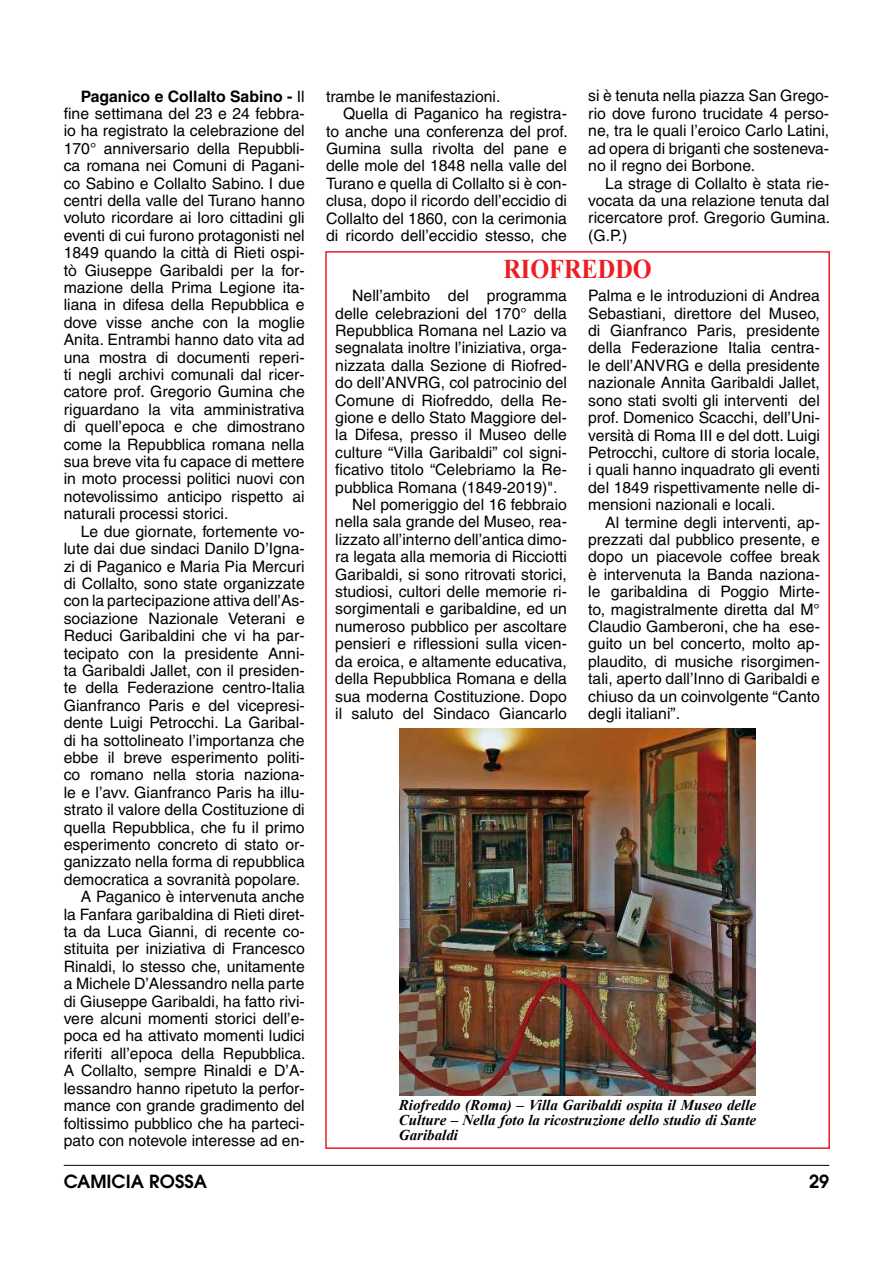
<style>
.page{position:relative;width:893px;height:1263px;background:#fff}
.page>*{position:absolute;margin:0;border:0;box-sizing:border-box;transform-origin:0 0}
.t1{font:700 27px "Times New Roman";color:#ed1d24;scale:.9 1}
.t2{font:600 18px "Avant Garde";color:#000}
.t3{font:15.75px/17.4px "Helvetica";color:#000;text-align:justify}
.t4{font:italic 700 15px/15px "Times New Roman";color:#000;text-align:justify}
.s1{font-weight:700}
</style>
<div class="page">
<hr style="left:64px;top:1165px;width:765px;height:1px;background:#000">
<img style="left:399px;top:729px;width:357px;height:367px">
<p class="t3" style="left:64px;top:87px;width:242px;text-indent:17px"><span class="s1">Paganico e Collalto Sabino -</span> Il fine settimana del 23 e 24 febbra&shy;io ha registrato la celebrazione del 170° anniversario della Repubbli&shy;ca romana nei Comuni di Pagani&shy;co Sabino e Collalto Sabino. I due centri della valle del Turano hanno voluto ricordare ai loro cittadini gli eventi di cui furono protagonisti nel 1849 quando la città di Rieti ospi&shy;tò Giuseppe Garibaldi per la for&shy;mazione della Prima Legione ita&shy;liana in difesa della Repubblica e dove visse anche con la moglie Anita. Entrambi hanno dato vita ad una mostra di documenti reperi&shy;ti negli archivi comunali dal ricer&shy;catore prof. Gregorio Gumina che riguardano la vita amministrativa di quell’epoca e che dimostrano come la Repubblica romana nella sua breve vita fu capace di mettere in moto processi politici nuovi con notevolissimo anticipo rispetto ai naturali processi storici.</p>
<p class="t3" style="left:81px;top:522px;width:225px">Le due giornate, fortemente vo-</p>
<p class="t3" style="left:64px;top:540px;width:242px">lute dai due sindaci Danilo D’Igna-</p>
<p class="t3" style="left:64px;top:557px;width:242px">zi di Paganico e Maria Pia Mercuri</p>
<p class="t3" style="left:64px;top:575px;width:242px">di Collalto, sono state organizzate</p>
<p class="t3" style="left:64px;top:592px;width:242px">con la partecipazione attiva dell’As-</p>
<p class="t3" style="left:64px;top:609px;width:242px">sociazione Nazionale Veterani e</p>
<p class="t3" style="left:64px;top:627px;width:242px">Reduci Garibaldini che vi ha par-</p>
<p class="t3" style="left:64px;top:644px;width:242px">tecipato con la presidente Anni-</p>
<p class="t3" style="left:64px;top:662px;width:242px">ta Garibaldi Jallet, con il presiden-</p>
<p class="t3" style="left:64px;top:679px;width:242px">te della Federazione centro-Italia</p>
<p class="t3" style="left:64px;top:696px;width:242px">Gianfranco Paris e del vicepresi-</p>
<p class="t3" style="left:64px;top:714px;width:242px">dente Luigi Petrocchi. La Garibal-</p>
<p class="t3" style="left:64px;top:731px;width:242px">di ha sottolineato l’importanza che</p>
<p class="t3" style="left:64px;top:749px;width:242px">ebbe il breve esperimento politi-</p>
<p class="t3" style="left:64px;top:766px;width:242px">co romano nella storia naziona-</p>
<p class="t3" style="left:64px;top:783px;width:242px">le e l’avv. Gianfranco Paris ha illu-</p>
<p class="t3" style="left:64px;top:801px;width:242px">strato il valore della Costituzione di</p>
<p class="t3" style="left:64px;top:818px;width:242px">quella Repubblica, che fu il primo</p>
<p class="t3" style="left:64px;top:836px;width:242px">esperimento concreto di stato or-</p>
<p class="t3" style="left:64px;top:853px;width:242px">ganizzato nella forma di repubblica</p>
<p class="t3" style="left:64px;top:870px;width:238px">democratica a sovranità popolare.</p>
<p class="t3" style="left:81px;top:888px;width:225px">A Paganico è intervenuta anche</p>
<p class="t3" style="left:64px;top:905px;width:242px">la Fanfara garibaldina di Rieti diret-</p>
<p class="t3" style="left:64px;top:923px;width:242px">ta da Luca Gianni, di recente co-</p>
<p class="t3" style="left:64px;top:940px;width:242px">stituita per iniziativa di Francesco</p>
<p class="t3" style="left:64px;top:957px;width:242px">Rinaldi, lo stesso che, unitamente</p>
<p class="t3" style="left:64px;top:975px;width:242px">a Michele D’Alessandro nella parte</p>
<p class="t3" style="left:64px;top:992px;width:242px">di Giuseppe Garibaldi, ha fatto rivi-</p>
<p class="t3" style="left:64px;top:1010px;width:242px">vere alcuni momenti storici dell’e-</p>
<p class="t3" style="left:64px;top:1027px;width:242px">poca ed ha attivato momenti ludici</p>
<p class="t3" style="left:64px;top:1044px;width:243px">riferiti all’epoca della Repubblica.</p>
<p class="t3" style="left:64px;top:1062px;width:242px">A Collalto, sempre Rinaldi e D’A-</p>
<p class="t3" style="left:64px;top:1079px;width:242px">lessandro hanno ripetuto la perfor-</p>
<p class="t3" style="left:64px;top:1097px;width:242px">mance con grande gradimento del</p>
<p class="t3" style="left:64px;top:1114px;width:242px">foltissimo pubblico che ha parteci-</p>
<p class="t3" style="left:64px;top:1131px;width:242px">pato con notevole interesse ad en-</p>
<p class="t3" style="left:326px;top:87px;width:176px">trambe le manifestazioni.</p>
<p class="t3" style="left:343px;top:105px;width:225px">Quella di Paganico ha registra-</p>
<p class="t3" style="left:326px;top:122px;width:243px">to anche una conferenza del prof.</p>
<p class="t3" style="left:326px;top:140px;width:242px">Gumina sulla rivolta del pane e</p>
<p class="t3" style="left:326px;top:157px;width:242px">delle mole del 1848 nella valle del</p>
<p class="t3" style="left:326px;top:174px;width:242px">Turano e quella di Collalto si è con-</p>
<p class="t3" style="left:326px;top:192px;width:242px">clusa, dopo il ricordo dell’eccidio di</p>
<p class="t3" style="left:326px;top:209px;width:242px">Collalto del 1860, con la cerimonia</p>
<p class="t3" style="left:326px;top:227px;width:242px">di ricordo dell’eccidio stesso, che</p>
<p class="t3" style="left:588px;top:87px;width:242px">si è tenuta nella piazza San Grego&shy;rio dove furono trucidate 4 perso&shy;ne, tra le quali l’eroico Carlo Latini, ad opera di briganti che sosteneva&shy;no il regno dei Borbone.</p>
<p class="t3" style="left:588px;top:174px;width:243px;text-indent:17px">La strage di Collalto è stata rie&shy;vocata da una relazione tenuta dal ricercatore prof. Gregorio Gumina. (G.P.)</p>
<h1 class="t1" style="left:503px;top:250px;width:166px">RIOFREDDO</h1>
<p class="t3" style="left:352px;top:287px;width:216px">Nell’ambito del programma</p>
<p class="t3" style="left:335px;top:304px;width:233px">delle celebrazioni del 170° della</p>
<p class="t3" style="left:335px;top:322px;width:233px">Repubblica Romana nel Lazio va</p>
<p class="t3" style="left:335px;top:339px;width:233px">segnalata inoltre l’iniziativa, orga-</p>
<p class="t3" style="left:335px;top:357px;width:233px">nizzata dalla Sezione di Riofred-</p>
<p class="t3" style="left:335px;top:374px;width:233px">do dell’ANVRG, col patrocinio del</p>
<p class="t3" style="left:335px;top:391px;width:233px">Comune di Riofreddo, della Re-</p>
<p class="t3" style="left:335px;top:409px;width:233px">gione e dello Stato Maggiore del-</p>
<p class="t3" style="left:335px;top:426px;width:233px">la Difesa, presso il Museo delle</p>
<p class="t3" style="left:335px;top:444px;width:233px">culture “Villa Garibaldi” col signi-</p>
<p class="t3" style="left:335px;top:461px;width:233px">ficativo titolo “Celebriamo la Re-</p>
<p class="t3" style="left:335px;top:478px;width:224px">pubblica Romana (1849-2019)".</p>
<p class="t3" style="left:352px;top:496px;width:216px">Nel pomeriggio del 16 febbraio</p>
<p class="t3" style="left:335px;top:513px;width:233px">nella sala grande del Museo, rea-</p>
<p class="t3" style="left:335px;top:531px;width:233px">lizzato all’interno dell’antica dimo-</p>
<p class="t3" style="left:335px;top:548px;width:233px">ra legata alla memoria di Ricciotti</p>
<p class="t3" style="left:335px;top:565px;width:233px">Garibaldi, si sono ritrovati storici,</p>
<p class="t3" style="left:335px;top:583px;width:233px">studiosi, cultori delle memorie ri-</p>
<p class="t3" style="left:335px;top:600px;width:233px">sorgimentali e garibaldine, ed un</p>
<p class="t3" style="left:335px;top:618px;width:233px">numeroso pubblico per ascoltare</p>
<p class="t3" style="left:335px;top:635px;width:233px">pensieri e riflessioni sulla vicen-</p>
<p class="t3" style="left:335px;top:652px;width:233px">da eroica, e altamente educativa,</p>
<p class="t3" style="left:335px;top:670px;width:233px">della Repubblica Romana e della</p>
<p class="t3" style="left:335px;top:687px;width:233px">sua moderna Costituzione. Dopo</p>
<p class="t3" style="left:335px;top:705px;width:233px">il saluto del Sindaco Giancarlo</p>
<p class="t3" style="left:588px;top:287px;width:233px">Palma e le introduzioni di Andrea Sebastiani, direttore del Museo, di Gianfranco Paris, presidente della Federazione Italia centra&shy;le dell’ANVRG e della presidente nazionale Annita Garibaldi Jallet, sono stati svolti gli interventi del prof. Domenico Scacchi, dell’Uni&shy;versità di Roma III e del dott. Luigi Petrocchi, cultore di storia locale, i quali hanno inquadrato gli eventi del 1849 rispettivamente nelle di&shy;mensioni nazionali e locali.</p>
<p class="t3" style="left:588px;top:513px;width:233px;text-indent:17px">Al termine degli interventi, ap&shy;prezzati dal pubblico presente, e dopo un piacevole coffee break è intervenuta la Banda naziona&shy;le garibaldina di Poggio Mirte&shy;to, magistralmente diretta dal M° Claudio Gamberoni, che ha ese&shy;guito un bel concerto, molto ap&shy;plaudito, di musiche risorgimen&shy;tali, aperto dall’Inno di Garibaldi e chiuso da un coinvolgente “Canto degli italiani”.</p>
<p class="t4" style="left:399px;top:1097px;width:359px">Riofreddo (Roma) – Villa Garibaldi ospita il Museo delle Culture – Nella foto la ricostruzione dello studio di Sante Garibaldi</p>
<p class="t2" style="left:64px;top:1169px;width:145px">CAMICIA ROSSA</p>
<p class="t2" style="left:809px;top:1169px;width:22px">29</p>
</div>
